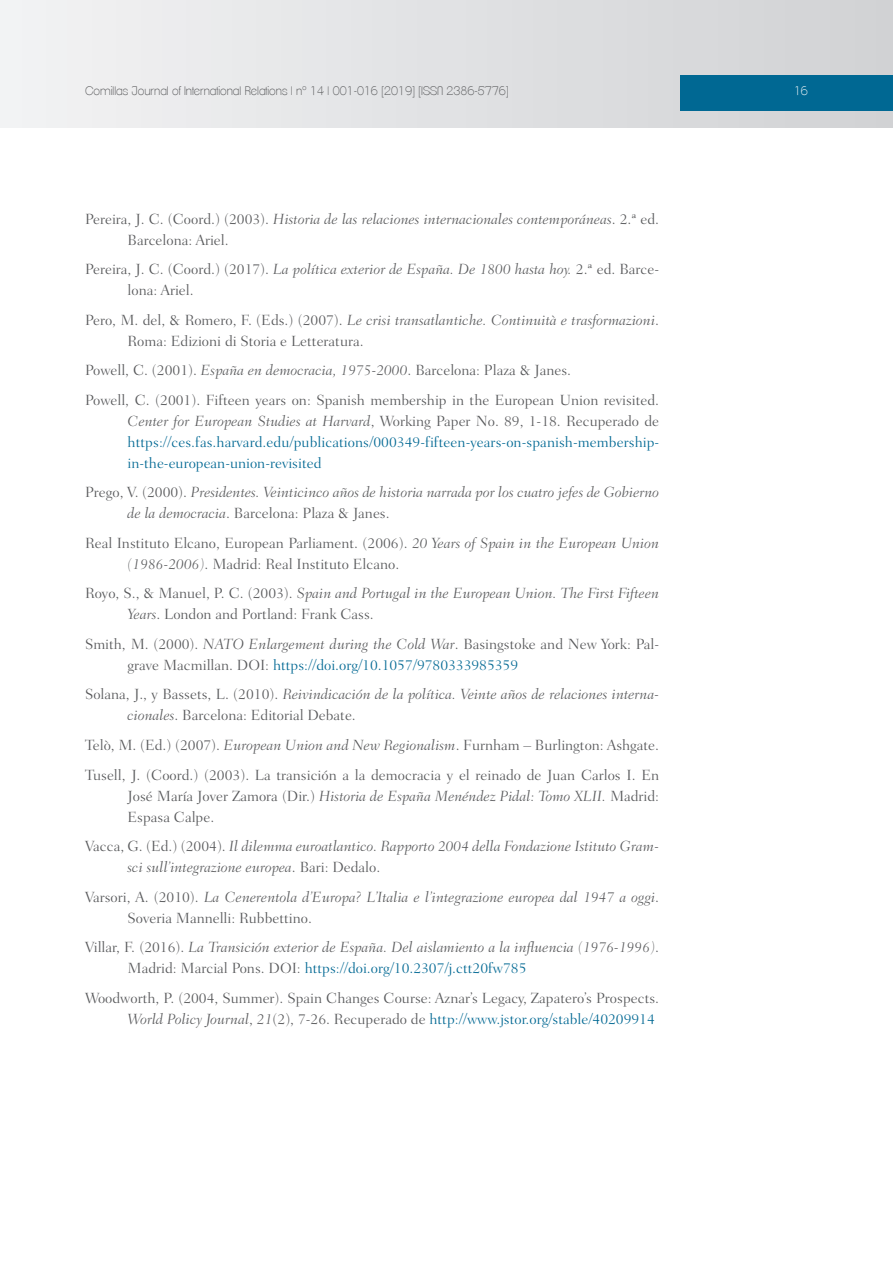
<style>
.page{position:relative;width:893px;height:1263px;background:#fff}
.page>*{position:absolute;margin:0;border:0;box-sizing:border-box;transform-origin:0 0}
.t1{font:300 15px/21px "Fairfield LH";color:#57585a}
.t2{font:italic 300 15px/21px "Fairfield LH";color:#57585a}
.t3{font:300 15px/21px "Fairfield LH";color:#006893;text-align:justify}
.t4{font:200 12px "Clemente P Dac";color:#57585a}
.t5{font:200 12px "Clemente P Dac";color:#fff}
.s1{font-style:normal}
.s2{font-style:italic}
.s3{font-style:italic;color:#57585a}
.s4{color:#57585a}
.s5{color:#006893}
.s6{font-style:normal;color:#006893}
</style>
<div class="page">
<div style="left:0;top:0;width:893px;height:128px;background:linear-gradient(to right,#f2f3f4,#d0d2d4)"></div>
<div style="left:680px;top:75px;width:213px;height:36px;background:#006893"></div>
<p class="t4" style="left:85px;top:83px;width:425px">Comillas Journal of International Relations | nº 14 | 001-016 [2019] [ISSN 2386-5776]</p>
<p class="t5" style="left:794px;top:83px;width:15px">16</p>
<p class="t2" style="left:128px;top:209px;width:533px;text-indent:-43px"><span class="s1">Pereira, J. C. (Coord.) (2003).</span> Historia de las relaciones internacionales contemporáneas<span class="s1">. 2.ª ed.<br>Barcelona: Ariel.</span></p>
<p class="t1" style="left:128px;top:259px;width:533px;text-indent:-43px">Pereira, J. C. (Coord.) (2017). <span class="s2">La política exterior de España. De 1800 hasta hoy.</span> 2.ª ed. Barce&shy;lona: Ariel.</p>
<p class="t1" style="left:128px;top:309px;width:533px;text-indent:-43px">Pero, M. del, &amp; Romero, F. (Eds.) (2007). <span class="s2">Le crisi transatlantiche. Continuità e trasformazioni</span>.<br>Roma: Edizioni di Storia e Letteratura.</p>
<p class="t1" style="left:85px;top:356px;width:576px;line-height:29.5px">Powell, C. (2001). <span class="s2">España en democracia, 1975-2000</span>. Barcelona: Plaza &amp; Janes.<br>Powell, C. (2001). Fifteen years on: Spanish membership in the European Union revisited.</p>
<p class="t3" style="left:128px;top:411px;width:533px"><span class="s3">Center for European Studies at Harvard</span><span class="s4">, Working Paper No. 89, 1-18. Recuperado de </span>https://ces.fas.harvard.edu/publications/000349-fifteen-years-on-spanish-membership&shy;in-the-european-union-revisited</p>
<p class="t2" style="left:128px;top:482px;width:533px;text-indent:-43px"><span class="s1">Prego, V. (2000).</span> Presidentes. Veinticinco años de historia narrada por los cuatro jefes de Gobierno de la democracia<span class="s1">. Barcelona: Plaza &amp; Janes.</span></p>
<p class="t1" style="left:128px;top:533px;width:533px;text-indent:-43px">Real Instituto Elcano, European Parliament. (2006). <span class="s2">20 Years of Spain in the European Union (1986-2006)</span>. Madrid: Real Instituto Elcano.</p>
<p class="t1" style="left:128px;top:583px;width:533px;text-indent:-43px">Royo, S., &amp; Manuel, P. C. (2003). <span class="s2">Spain and Portugal in the European Union. The First Fifteen<br>Years</span>. London and Portland: Frank Cass.</p>
<p class="t1" style="left:128px;top:634px;width:533px;text-indent:-43px">Smith, M. (2000). <span class="s2">NATO Enlargement during the Cold War</span>. Basingstoke and New York: Pal&shy;grave Macmillan. DOI: <span class="s5">https://doi.org/10.1057/9780333985359</span></p>
<p class="t2" style="left:128px;top:684px;width:533px;text-indent:-43px"><span class="s1">Solana, J., y Bassets, L. (2010).</span> Reivindicación de la política. Veinte años de relaciones interna&shy;cionales<span class="s1">. Barcelona: Editorial Debate.</span></p>
<p class="t1" style="left:85px;top:730px;width:576px;line-height:29.5px">Telò, M. (Ed.) (2007). <span class="s2">European Union and New Regionalism</span>. Furnham – Burlington: Ashgate.<br>Tusell, J. (Coord.) (2003). La transición a la democracia y el reinado de Juan Carlos I. En</p>
<p class="t1" style="left:128px;top:785px;width:533px">José María Jover Zamora (Dir.) <span class="s2">Historia de España Menéndez Pidal: Tomo XLII.</span> Madrid:<br>Espasa Calpe.</p>
<p class="t2" style="left:128px;top:836px;width:533px;text-indent:-43px"><span class="s1">Vacca, G. (Ed.) (2004).</span> Il dilemma euroatlantico. Rapporto 2004 della Fondazione Istituto Gram&shy;sci sull’integrazione europea<span class="s1">. Bari: Dedalo.</span></p>
<p class="t2" style="left:128px;top:886px;width:533px;text-indent:-43px"><span class="s1">Varsori, A. (2010).</span> La Cenerentola d’Europa? L’Italia e l’integrazione europea dal 1947 a oggi<span class="s1">.<br>Soveria Mannelli: Rubbettino.</span></p>
<p class="t2" style="left:128px;top:937px;width:533px;text-indent:-43px"><span class="s1">Villar, F. (2016).</span> La Transición exterior de España. Del aislamiento a la influencia (1976-1996)<span class="s1">.<br>Madrid: Marcial Pons. DOI:</span> <span class="s6">https://doi.org/10.2307/j.ctt20fw785</span></p>
<p class="t1" style="left:85px;top:987px;width:576px;text-align:right">Woodworth, P. (2004, Summer). Spain Changes Course: Aznar’s Legacy, Zapatero’s Prospects.<br><span class="s2">World Policy Journal</span>, <span class="s2">21</span>(2), 7-26. Recuperado de <span class="s5">http://www.jstor.org/stable/40209914</span></p>
</div>
